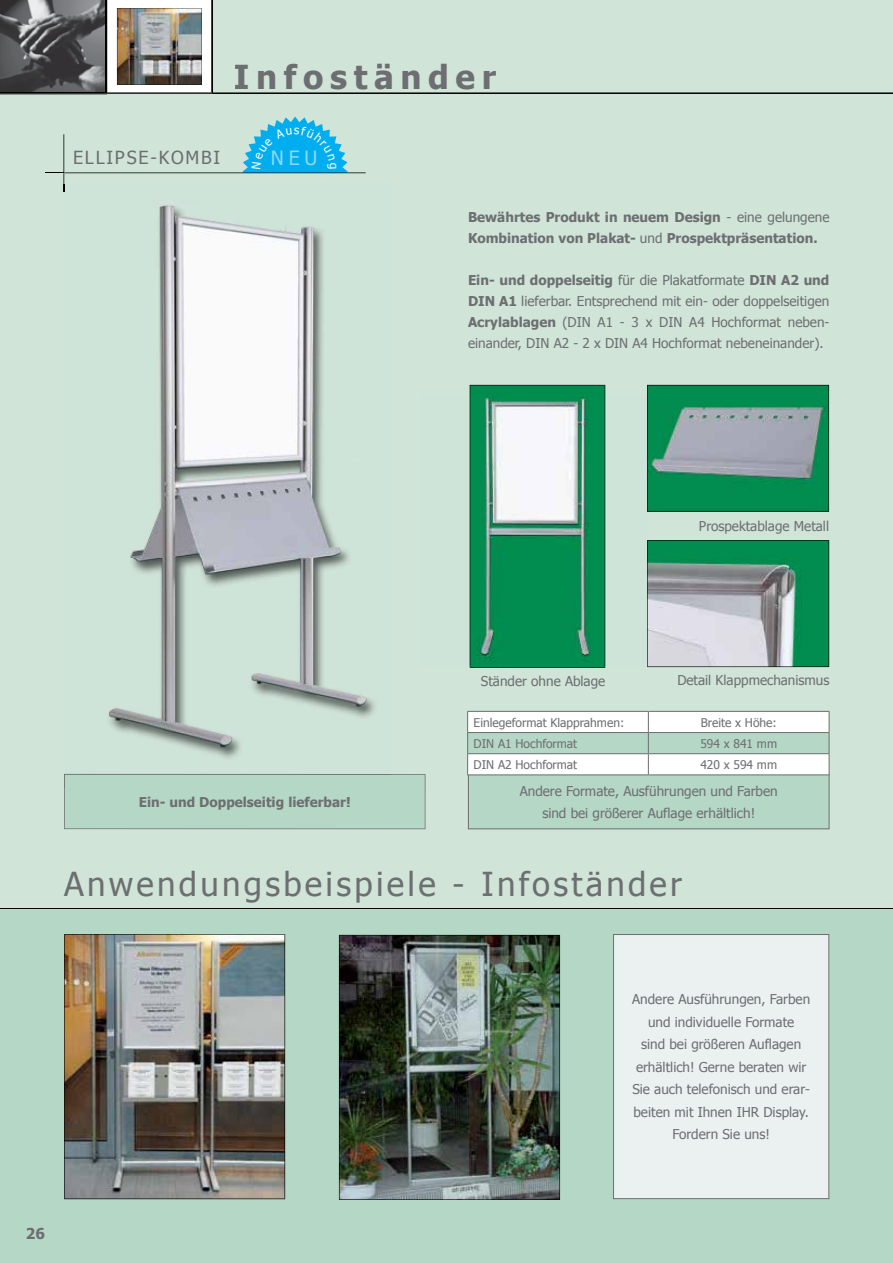
<style>
.page{position:relative;width:893px;height:1263px;background:#d0e4d8}
.page>*{position:absolute;margin:0;border:0;box-sizing:border-box;transform-origin:0 0}
.t1{font:33px "Tahoma";letter-spacing:.1em;color:#6d6e71}
.t2{font:700 33px "Tahoma";letter-spacing:.2em;color:#6d6e71}
.t3{font:19.65px "Tahoma";color:#8ed8f8}
.t4{font:18px "Tahoma";color:#6d6e71}
.t5{font:700 15px "Tahoma";color:#6d6e71}
.t6{font:13.5px/22.5px "Tahoma";color:#6d6e71;text-align:center}
.t7{font:700 13.5px/21px "Tahoma";color:#6d6e71}
.t8{font:12px "Tahoma";color:#6d6e71}
.s1{font-weight:400}
.s2{font-weight:700}
</style>
<div class="page">
<div style="left:0;top:909px;width:893px;height:354px;background:#b5d7c5"></div>
<hr style="left:0;top:908px;width:893px;height:1px;background:#000">
<div style="left:468px;top:774px;width:361px;height:55px;background:#b5d7c5"></div>
<div style="left:468px;top:774px;width:361px;height:55px;border:1px solid #6d6e71"></div>
<svg style="left:470px;top:385px;width:135px;height:10px"></svg>
<svg style="left:647px;top:385px;width:182px;height:127px;background:#007c46"></svg>
<div style="left:64px;top:774px;width:361px;height:55px;background:#b5d7c5"></div>
<img style="left:647px;top:390px;width:182px;height:116px">
<img style="left:470px;top:395px;width:135px;height:272px">
<img style="left:64px;top:191px;width:311px;height:583px">
<img style="left:64px;top:774px;width:327px;height:14px">
<svg style="left:467px;top:711px;width:363px;height:64px;background:#dfeae4"></svg>
<hr style="left:467px;top:774px;width:181px;height:1px;background:#6d6e71">
<hr style="left:648px;top:774px;width:181px;height:1px;background:#6d6e71">
<img style="left:647px;top:541px;width:182px;height:126px">
<img style="left:64px;top:934px;width:221px;height:265px">
<div style="left:613px;top:934px;width:216px;height:264px;background:#ebf1f1"></div>
<div style="left:613px;top:934px;width:216px;height:265px;border:1px solid #6d6e71"></div>
<img style="left:339px;top:935px;width:221px;height:264px">
<svg style="left:0;top:0;width:893px;height:95px"></svg>
<svg style="left:45px;top:117px;width:321px;height:74px"></svg>
<h1 class="t2" style="left:234px;top:54px;width:264px">Infoständer</h1>
<h3 class="t4" style="left:73px;top:145px;width:148px">ELLIPSE-KOMBI</h3>
<h2 class="t3" style="left:271px;top:145px;width:48px">NEU</h2>
<p class="t7" style="left:468px;top:206px;width:363px">Bewährtes Produkt in neuem Design <span class="s1">- eine gelungene<br></span>Kombination von Plakat- <span class="s1">und</span> Prospektpräsentation.</p>
<p class="t6" style="left:468px;top:269px;width:363px;line-height:21px;text-align:justify"><span class="s2">Ein- und doppelseitig</span> für die Plakatformate <span class="s2">DIN A2 und DIN A1</span> lieferbar. Entsprechend mit ein- oder doppelseitigen <span class="s2">Acrylablagen</span> (DIN A1 - 3 x DIN A4 Hochformat neben&shy;einander, DIN A2 - 2 x DIN A4 Hochformat nebeneinander).</p>
<p class="t6" style="left:699px;top:514px;width:131px">Prospektablage Metall</p>
<p class="t6" style="left:481px;top:670px;width:126px">Ständer ohne Ablage</p>
<p class="t6" style="left:677px;top:669px;width:154px">Detail Klappmechanismus</p>
<p class="t7" style="left:139px;top:790px;width:213px">Ein- und Doppelseitig lieferbar!</p>
<p class="t8" style="left:474px;top:714px;width:151px">Einlegeformat Klapprahmen:</p>
<p class="t8" style="left:701px;top:714px;width:76px">Breite x Höhe:</p>
<p class="t8" style="left:474px;top:735px;width:105px">DIN A1 Hochformat</p>
<p class="t8" style="left:700px;top:735px;width:77px">594 x 841 mm</p>
<p class="t8" style="left:474px;top:756px;width:105px">DIN A2 Hochformat</p>
<p class="t8" style="left:700px;top:756px;width:77px">420 x 594 mm</p>
<p class="t6" style="left:520px;top:779px;width:259px">Andere Formate, Ausführungen und Farben sind bei größerer Auflage erhältlich!</p>
<h1 class="t1" style="left:64px;top:862px;width:620px">Anwendungsbeispiele - Infoständer</h1>
<p class="t5" style="left:26px;top:1223px;width:21px">26</p>
<p class="t6" style="left:632px;top:987px;width:179px">Andere Ausführungen, Farben und individuelle Formate<br>sind bei größeren Auflagen erhältlich! Gerne beraten wir<br>Sie auch telefonisch und erar&shy;beiten mit Ihnen IHR Display.<br>Fordern Sie uns!</p>
</div>
